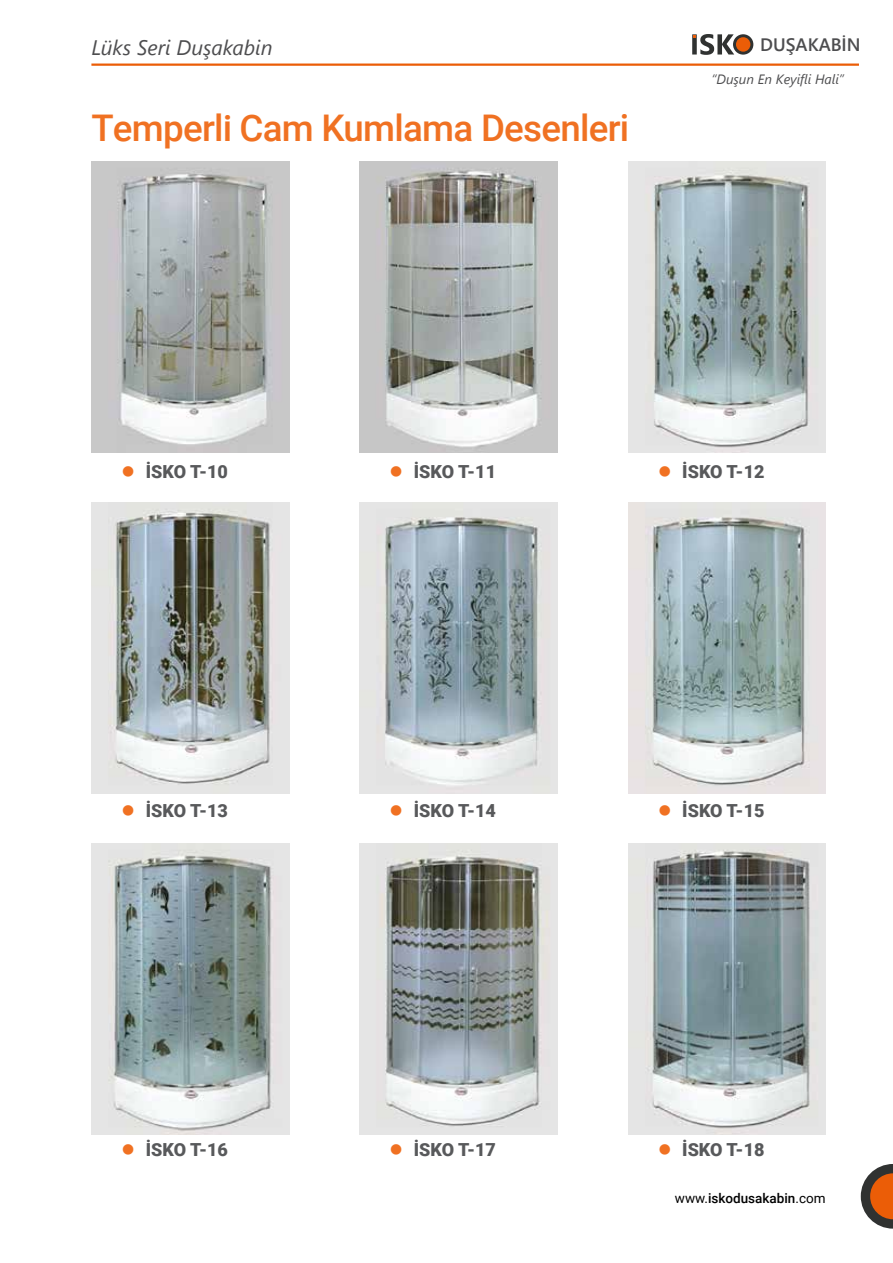
<style>
.page{position:relative;width:893px;height:1263px;background:#fff}
.page>*{position:absolute;margin:0;border:0;box-sizing:border-box;transform-origin:0 0}
.t1{font:500 36.75px "Roboto";letter-spacing:-.02em;color:#f07122}
.t2{font:italic 21px "Segoe UI";color:#4d4d4f}
.t3{font:900 18px "Roboto";color:#58595b}
.t4{font:600 18px "Segoe UI";color:#4d4d4f}
.t5{font:500 13.5px "Roboto";color:#000}
.t6{font:italic 13.5px "Segoe UI";color:#4d4d4f}
.s1{font-weight:400}
</style>
<div class="page">
<svg style="left:861px;top:1164px;width:32px;height:64px"></svg>
<svg style="left:733px;top:34px;width:20px;height:21px"></svg>
<div style="left:736px;top:37px;width:14px;height:15px;background:#eb5d07;border-radius:50%"></div>
<svg style="left:692px;top:34px;width:42px;height:21px"></svg>
<hr style="left:91px;top:64px;width:768px;height:2px;background:#eb5d07">
<img style="left:92px;top:161px;width:197px;height:292px">
<img style="left:92px;top:502px;width:197px;height:292px">
<img style="left:91px;top:843px;width:198px;height:291px">
<img style="left:360px;top:161px;width:197px;height:292px">
<img style="left:360px;top:502px;width:197px;height:292px">
<img style="left:360px;top:843px;width:197px;height:291px">
<img style="left:628px;top:161px;width:198px;height:292px">
<img style="left:628px;top:502px;width:198px;height:292px">
<img style="left:628px;top:843px;width:198px;height:291px">
<p class="t2" style="left:91px;top:28px;width:183px">Lüks Seri Duşakabin</p>
<h1 class="t1" style="left:91px;top:103px;width:539px">Temperli Cam Kumlama Desenleri</h1>
<h1 class="t1" style="left:238px;top:103px;width:14px">̇</h1>
<p class="t4" style="left:760px;top:28px;width:102px">DUŞAKABİN</p>
<p class="t6" style="left:711px;top:67px;width:134px">“Duşun En Keyifli Hali”</p>
<p class="t3" style="left:146px;top:459px;width:84px">İSKO T-10</p>
<p class="t3" style="left:414px;top:459px;width:84px">İSKO T-11</p>
<p class="t3" style="left:682px;top:459px;width:84px">İSKO T-12</p>
<p class="t3" style="left:146px;top:798px;width:84px">İSKO T-13</p>
<p class="t3" style="left:146px;top:1137px;width:84px">İSKO T-16</p>
<p class="t3" style="left:414px;top:798px;width:84px">İSKO T-14</p>
<p class="t3" style="left:414px;top:1137px;width:84px">İSKO T-17</p>
<p class="t3" style="left:682px;top:798px;width:84px">İSKO T-15</p>
<p class="t3" style="left:682px;top:1137px;width:84px">İSKO T-18</p>
<p class="t5" style="left:675px;top:1189px;width:152px"><span class="s1">www.</span>iskodusakabin<span class="s1">.com</span></p>
</div>
